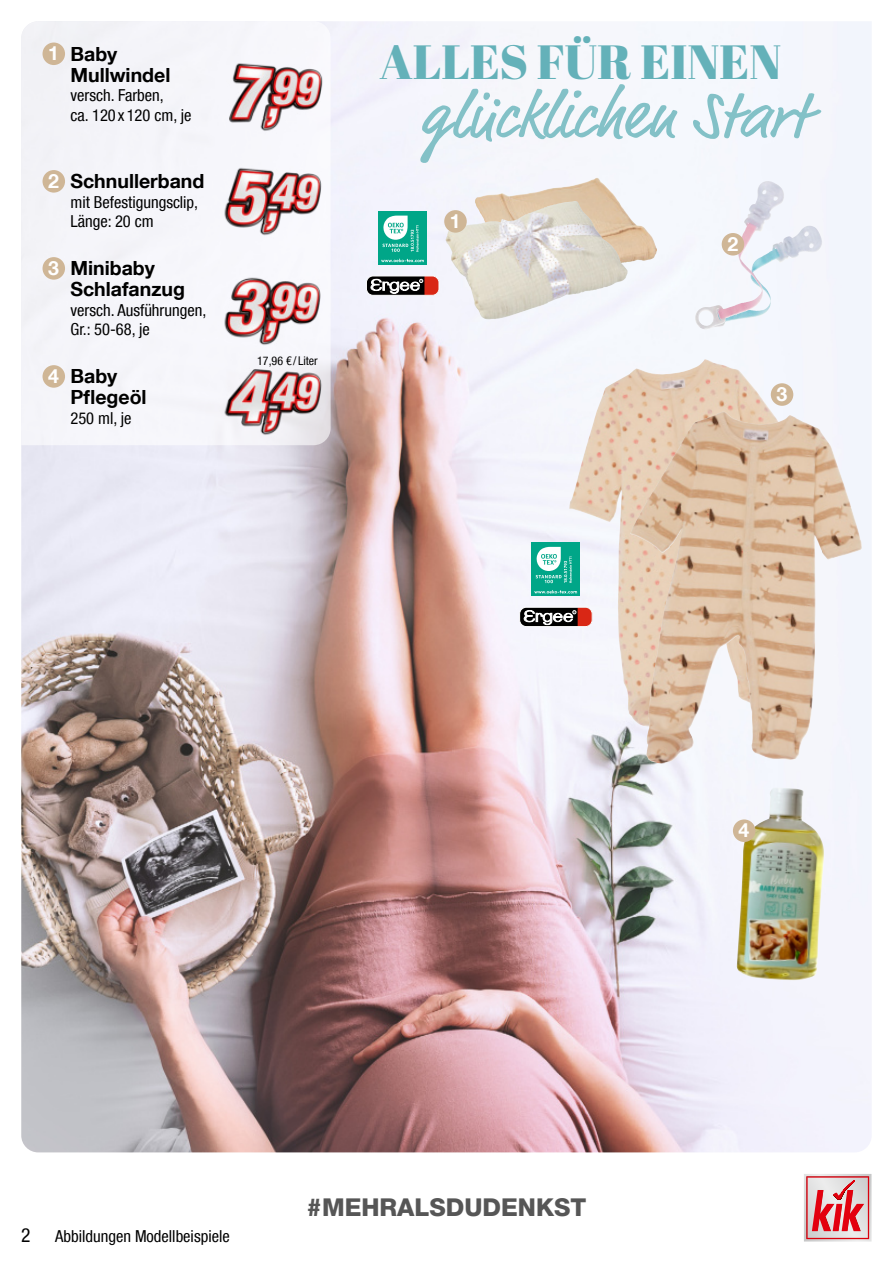
<style>
.page{position:relative;width:893px;height:1263px;background:#fff}
.page>*{position:absolute;margin:0;border:0;box-sizing:border-box;transform-origin:0 0}
.t1{font:66px "Market Pro";letter-spacing:.01em;color:#83c1c7}
.t2{font:48px "Abril Fatface";color:#64b1b9}
.t3{font:800 24.45px "Helvetica Neue LT Com";color:#565656}
.t4{font:700 19.5px/21px "Helvetica Neue LT Com";color:#000}
.t5{font:700 19.5px "Helvetica Neue LT Com";color:#fff}
.t6{font:condensed 19.5px "Helvetica Neue LT Com";color:#000}
.t7{font:condensed 16.5px/19.5px "Helvetica Neue LT Com";color:#000}
.t8{font:condensed 12px "Helvetica Neue LT Com";color:#000}
.s1{color:#fff}
</style>
<div class="page">
<img style="left:21px;top:21px;width:850px;height:1131px">
<img style="left:764px;top:226px;width:42px;height:103px">
<img style="left:695px;top:182px;width:69px;height:148px">
<img style="left:569px;top:360px;width:223px;height:366px">
<img style="left:630px;top:413px;width:186px;height:351px">
<div style="left:21px;top:21px;width:310px;height:424px;background:#f5f5fa"></div>
<img style="left:737px;top:788px;width:88px;height:192px">
<img style="left:475px;top:179px;width:119px;height:22px">
<img style="left:446px;top:201px;width:182px;height:119px">
<img style="left:219px;top:55px;width:112px;height:83px">
<img style="left:219px;top:160px;width:112px;height:83px">
<img style="left:219px;top:270px;width:112px;height:82px">
<img style="left:219px;top:359px;width:112px;height:83px">
<div style="left:43px;top:43px;width:22px;height:22px;background:#cfb696;border-radius:50%"></div>
<div style="left:43px;top:365px;width:22px;height:23px;background:#cfb696;border-radius:50%"></div>
<div style="left:43px;top:170px;width:22px;height:23px;background:#cfb696;border-radius:50%"></div>
<div style="left:43px;top:257px;width:22px;height:23px;background:#cfb696;border-radius:50%"></div>
<div style="left:444px;top:210px;width:23px;height:23px;background:#cfb696;border-radius:50%"></div>
<div style="left:722px;top:233px;width:22px;height:23px;background:#cfb696;border-radius:50%"></div>
<div style="left:771px;top:383px;width:22px;height:23px;background:#cfb696;border-radius:50%"></div>
<div style="left:733px;top:819px;width:22px;height:23px;background:#cfb696;border-radius:50%"></div>
<svg style="left:804px;top:1174px;width:68px;height:68px;background:#de989d"></svg>
<div style="left:379px;top:211px;width:48px;height:54px;background:#00a688"></div>
<svg style="left:381px;top:259px;width:43px;height:3px"></svg>
<svg style="left:383px;top:216px;width:36px;height:36px"></svg>
<div style="left:366px;top:276px;width:73px;height:19px;background:#000;border-radius:7px"></div>
<svg style="left:371px;top:276px;width:68px;height:19px"></svg>
<div style="left:366px;top:276px;width:73px;height:20px;border:1px solid #fff;border-radius:7px"></div>
<div style="left:532px;top:542px;width:48px;height:54px;background:#00a688"></div>
<svg style="left:534px;top:590px;width:43px;height:3px"></svg>
<svg style="left:536px;top:547px;width:36px;height:36px"></svg>
<svg style="left:520px;top:607px;width:72px;height:20px"></svg>
<svg style="left:524px;top:607px;width:68px;height:20px"></svg>
<div style="left:519px;top:607px;width:73px;height:20px;border:1px solid #fff;border-radius:7px"></div>
<p class="t4" style="left:70px;top:45px;width:101px;text-indent:-22px"><span class="s1">1</span> Baby<br>Mullwindel</p>
<p class="t7" style="left:70px;top:87px;width:122px">versch. Farben,<br>ca. 120 x 120 cm, je</p>
<p class="t4" style="left:48px;top:173px;width:158px"><span class="s1">2</span> Schnullerband</p>
<p class="t7" style="left:70px;top:194px;width:129px">mit Befestigungsclip,<br>Länge: 20 cm</p>
<p class="t4" style="left:70px;top:260px;width:116px;text-indent:-22px"><span class="s1">3</span> Minibaby<br>Schlafanzug</p>
<p class="t7" style="left:70px;top:302px;width:137px">versch. Ausführungen,<br>Gr.: 50-68, je</p>
<p class="t4" style="left:70px;top:368px;width:78px;text-indent:-22px"><span class="s1">4</span> Baby<br>P昀氀egeöl</p>
<p class="t7" style="left:70px;top:410px;width:62px">250 ml, je</p>
<p class="t8" style="left:257px;top:356px;width:62px">17,96 € / Liter</p>
<h2 class="t2" style="left:379px;top:36px;width:404px">ALLES FÜR EINEN</h2>
<h1 class="t1" style="left:421px;top:84px;width:388px">glücklichen Start</h1>
<p class="t5" style="left:450px;top:214px;width:12px">1</p>
<p class="t5" style="left:727px;top:236px;width:12px">2</p>
<p class="t5" style="left:776px;top:387px;width:12px">3</p>
<p class="t6" style="left:21px;top:1227px;width:11px">2</p>
<p class="t7" style="left:55px;top:1227px;width:176px">Abbildungen Modellbeispiele</p>
<h3 class="t3" style="left:307px;top:1194px;width:281px">#MEHRALSDUDENKST</h3>
<p class="t5" style="left:739px;top:823px;width:12px">4</p>
</div>
